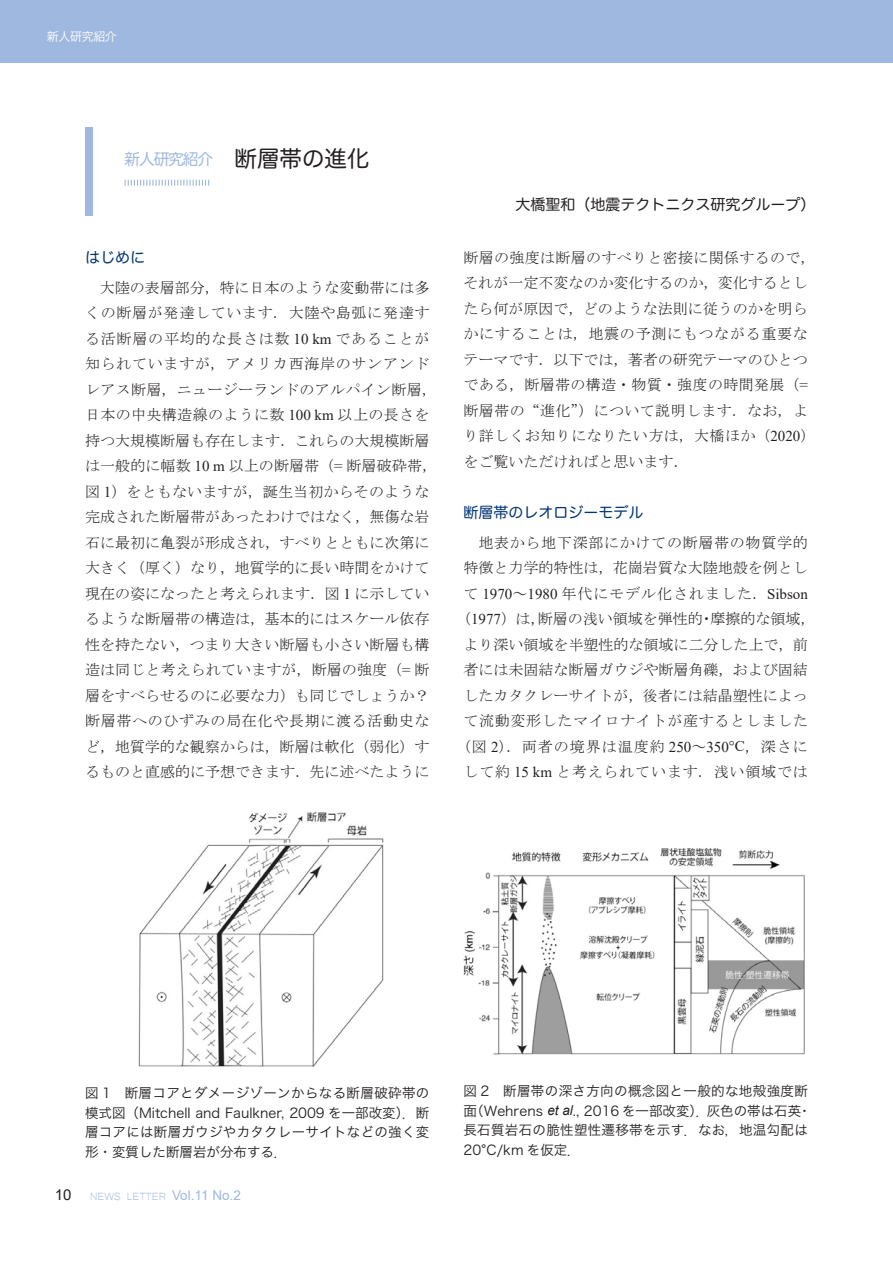
<style>
.page{position:relative;width:893px;height:1263px;background:#fff}
.page>*{position:absolute;margin:0;border:0;box-sizing:border-box;transform-origin:0 0}
.t1{font:22.5px "Hira Maru Pro W4";color:#231f20}
.t2{font:15px/25.5px "MS Mincho";color:#231f20;text-align:center}
.t3{font:15px/25.5px "MS Mincho";letter-spacing:.02em;color:#231f20}
.t4{font:15px "MS Mincho";letter-spacing:.065em;color:#231f20}
.t5{font:15px "MS Mincho";letter-spacing:.055em;color:#231f20}
.t6{font:15px "MS Mincho";letter-spacing:.045em;color:#231f20}
.t7{font:15px "MS Mincho";letter-spacing:.05em;color:#231f20}
.t8{font:15px "Hira Maru Pro W4";color:#231f20}
.t9{font:15px "Hira Maru Pro W4";color:#013572}
.t10{font:13.5px/19.5px "Hira Kaku Pro W3";letter-spacing:.02em;color:#231f20;text-align:justify}
.t11{font:13.5px "Microsoft Yi Baiti";color:#9fb8df}
.t12{font:12px "Hira Kaku Pro W3";letter-spacing:-.03em;color:#fff}
.s1{font-size:15.75px;color:#9fb8df}
.s2{font-family:"Times New Roman"}
.s3{font-family:"Arial";font-style:italic}
.s4{font-family:"Arial Narrow"}
.s5{font-family:"Arial";font-size:15px;color:#231f20}
.s6{font-family:"Arial"}
</style>
<div class="page">
<div style="left:0;top:0;width:893px;height:63px;background:#9fb8df"></div>
<svg style="left:125px;top:180px;width:84px;height:6px"></svg>
<div style="left:85px;top:128px;width:8px;height:88px;background:#9fb8df"></div>
<img style="left:138px;top:811px;width:246px;height:256px">
<img style="left:463px;top:848px;width:342px;height:207px">
<p class="t12" style="left:47px;top:26px;width:72px">新人研究紹介</p>
<h1 class="t1" style="left:125px;top:139px;width:246px"><span class="s1">新人研究紹介</span>　断層帯の進化</h1>
<p class="t9" style="left:85px;top:244px;width:61px">はじめに</p>
<p class="t2" style="left:85px;top:275px;width:353px">大陸の表層部分，特に日本のような変動帯には多<br>くの断層が発達しています．大陸や島弧に発達する活断層の平均的な長さは数 <span class="s2">10 km</span> であることが知られていますが，アメリカ西海岸のサンアンドレアス断層，ニュージーランドのアルパイン断層，日本の中央構造線のように数 <span class="s2">100 km</span> 以上の長さを持つ大規模断層も存在します．これらの大規模断層は一般的に幅数 <span class="s2">10 m</span> 以上の断層帯（<span class="s2">=</span> 断層破砕帯，図 <span class="s2">1</span>）をともないますが，誕生当初からそのような完成された断層帯があったわけではなく，無傷な岩石に最初に亀裂が形成され，すべりとともに次第に大きく（厚く）なり，地質学的に長い時間をかけて現在の姿になったと考えられます．図 <span class="s2">1</span> に示しているような断層帯の構造は，基本的にはスケール依存性を持たない，つまり大きい断層も小さい断層も構造は同じと考えられていますが，断層の強度（<span class="s2">=</span> 断層をすべらせるのに必要な力）も同じでしょうか？断層帯へのひずみの局在化や長期に渡る活動史など，地質学的な観察からは，断層は軟化（弱化）するものと直感的に予想できます．先に述べたように</p>
<p class="t8" style="left:515px;top:191px;width:301px">大橋聖和（地震テクトニクス研究グループ）</p>
<p class="t3" style="left:463px;top:245px;width:353px">断層の強度は断層のすべりと密接に関係するので，それが一定不変なのか変化するのか，変化するとしたら何が原因で，どのような法則に従うのかを明らかにすることは，地震の予測にもつながる重要なテーマです．以下では，著者の研究テーマのひとつである，断層帯の構造・物質・強度の時間発展（<span class="s2">=</span>断層帯の“進化”）について説明します．なお，より詳しくお知りになりたい方は，大橋ほか（<span class="s2">2020</span>）をご覧いただければと思います．</p>
<p class="t9" style="left:463px;top:499px;width:181px">断層帯のレオロジーモデル</p>
<p class="t7" style="left:478px;top:535px;width:331px">地表から地下深部にかけての断層帯の物質学的</p>
<p class="t2" style="left:463px;top:555px;width:346px">特徴と力学的特性は，花崗岩質な大陸地殻を例とし</p>
<p class="t4" style="left:463px;top:586px;width:346px">て <span class="s2">1970</span>～<span class="s2">1980</span> 年代にモデル化されました．<span class="s2">Sibson</span></p>
<p class="t2" style="left:456px;top:606px;width:361px">（<span class="s2">1977</span>）は，断層の浅い領域を弾性的・摩擦的な領域，</p>
<p class="t2" style="left:463px;top:632px;width:346px">より深い領域を半塑性的な領域に二分した上で，前</p>
<p class="t2" style="left:463px;top:657px;width:346px">者には未固結な断層ガウジや断層角礫，および固結</p>
<p class="t2" style="left:463px;top:683px;width:346px">したカタクレーサイトが，後者には結晶塑性によっ</p>
<p class="t6" style="left:463px;top:713px;width:346px">て流動変形したマイロナイトが産するとしました</p>
<p class="t4" style="left:456px;top:739px;width:353px">（図 <span class="s2">2</span>）．両者の境界は温度約 <span class="s2">250</span>～<span class="s2">350°C</span>，深さに</p>
<p class="t5" style="left:463px;top:764px;width:346px">して約 <span class="s2">15 km</span> と考えられています．浅い領域では</p>
<p class="t10" style="left:85px;top:1082px;width:346px">図 1　断層コアとダメージゾーンからなる断層破砕帯の模式図（Mitchell and Faulkner, 2009 を一部改変）．断層コアには断層ガウジやカタクレーサイトなどの強く変形・変質した断層岩が分布する．</p>
<p class="t10" style="left:463px;top:1080px;width:349px;text-align:left">図 2　断層帯の深さ方向の概念図と一般的な地殻強度断面（Wehrens <span class="s3">et al</span>., 2016 を一部改変）．灰色の帯は石英・長石質岩石の脆性塑性遷移帯を示す．なお，地温勾配は<br>20<span class="s4">°</span>C/km を仮定．</p>
<p class="t11" style="left:55px;top:1188px;width:188px"><span class="s5">10</span> NEWS LETTER <span class="s6">Vol.11 No.2</span></p>
</div>
